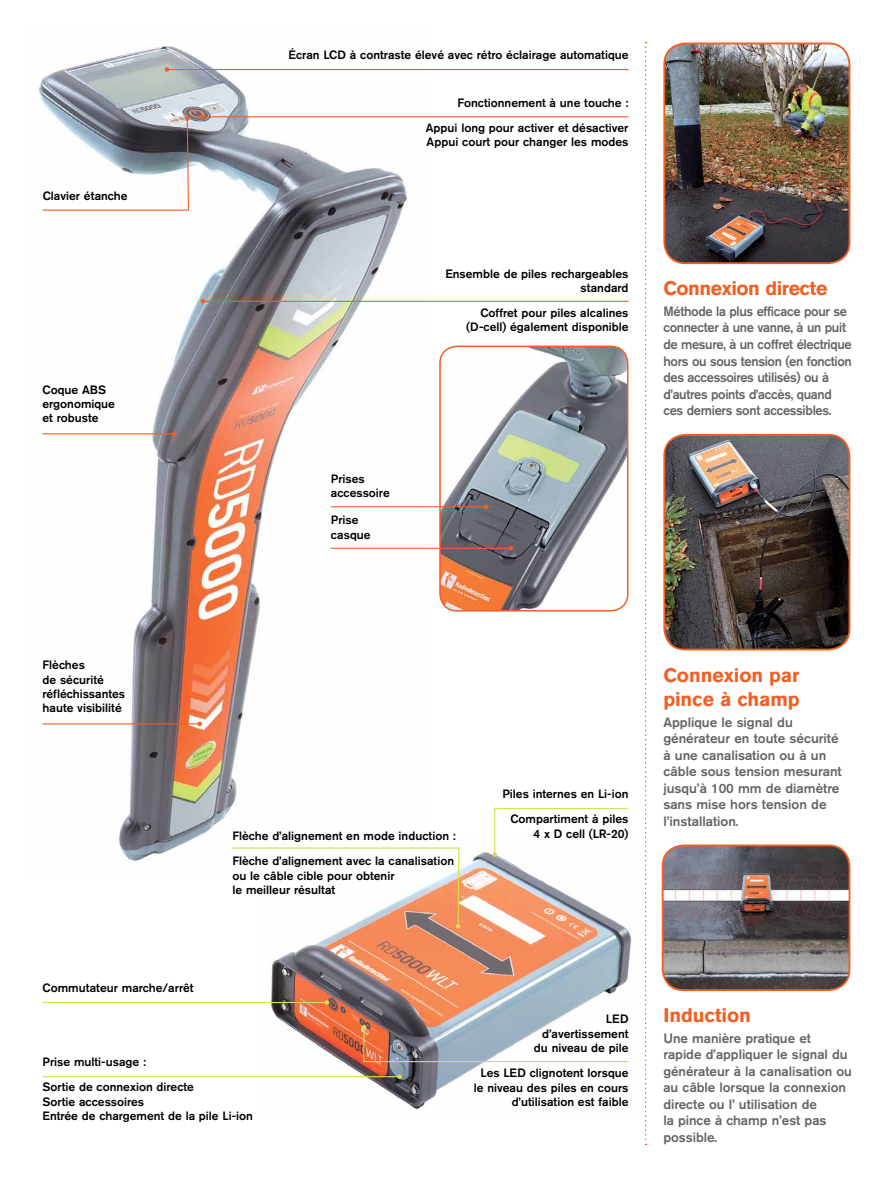
<style>
.page{position:relative;width:893px;height:1187px;background:#fff}
.page>*{position:absolute;margin:0;border:0;box-sizing:border-box;transform-origin:0 0}
.t1{font:700 19.5px/24px "Akzidenz Grotesk BE";letter-spacing:-.005em;color:#f15f24}
.t2{font:700 19.5px "Akzidenz Grotesk BE";letter-spacing:-.025em;color:#f15f24}
.t3{font:500 13.5px/16.5px "Akzidenz Grotesk BE";letter-spacing:-.005em;color:#636466}
.t4{font:500 13.5px/16.5px "Akzidenz Grotesk BE";letter-spacing:-.025em;color:#636466;scale:.95 1}
.t5{font:500 12px/14.4px "Akzidenz Grotesk BE";color:#000}
</style>
<div class="page">
<img style="left:257px;top:851px;width:375px;height:259px">
<img style="left:38px;top:46px;width:391px;height:815px">
<img style="left:664px;top:43px;width:185px;height:220px">
<div style="left:663px;top:43px;width:187px;height:221px;border:2px solid #f15f24;border-radius:21px"></div>
<img style="left:666px;top:435px;width:183px;height:214px">
<div style="left:663px;top:434px;width:187px;height:216px;border:2px solid #f15f24;border-radius:21px"></div>
<img style="left:663px;top:846px;width:186px;height:144px">
<div style="left:662px;top:844px;width:188px;height:146px;border:2px solid #f15f24;border-radius:21px"></div>
<svg style="left:645px;top:42px;width:2px;height:1103px"></svg>
<img style="left:362px;top:1024px;width:268px;height:38px">
<svg style="left:492px;top:807px;width:138px;height:49px"></svg>
<hr style="left:43px;top:723px;width:157px;height:1px;background:#f15f24">
<svg style="left:197px;top:721px;width:5px;height:5px"></svg>
<hr style="left:201px;top:116px;width:427px;height:1px;background:#f15f24">
<svg style="left:199px;top:114px;width:5px;height:5px"></svg>
<hr style="left:167px;top:69px;width:461px;height:1px;background:#f15f24">
<svg style="left:165px;top:67px;width:4px;height:5px"></svg>
<svg style="left:41px;top:116px;width:149px;height:95px"></svg>
<hr style="left:43px;top:433px;width:131px;height:1px;background:#f15f24">
<svg style="left:172px;top:431px;width:4px;height:5px"></svg>
<img style="left:440px;top:348px;width:188px;height:262px">
<div style="left:439px;top:345px;width:189px;height:266px;border:2px solid #f15f24;border-radius:17px"></div>
<hr style="left:331px;top:506px;width:155px;height:1px;background:#f15f24">
<svg style="left:484px;top:504px;width:4px;height:5px"></svg>
<hr style="left:203px;top:301px;width:425px;height:1px;background:#f15f24">
<svg style="left:201px;top:299px;width:4px;height:4px"></svg>
<hr style="left:43px;top:1001px;width:284px;height:1px;background:#d5e04e">
<svg style="left:325px;top:1000px;width:4px;height:4px"></svg>
<hr style="left:43px;top:1076px;width:357px;height:1px;background:#d5e04e">
<svg style="left:397px;top:1074px;width:5px;height:4px"></svg>
<svg style="left:230px;top:846px;width:230px;height:82px"></svg>
<hr style="left:331px;top:547px;width:180px;height:2px;background:#f15f24">
<svg style="left:509px;top:546px;width:4px;height:4px"></svg>
<p class="t5" style="left:43px;top:188px;width:87px">Clavier étanche</p>
<p class="t5" style="left:43px;top:382px;width:74px">Coque ABS ergonomique et robuste</p>
<p class="t5" style="left:288px;top:48px;width:341px">Écran LCD à contraste élevé avec rétro éclairage automatique</p>
<p class="t5" style="left:426px;top:89px;width:204px;line-height:25px;text-align:right">Fonctionnement à une touche :<br>Appui long pour activer et désactiver</p>
<p class="t5" style="left:427px;top:134px;width:203px">Appui court pour changer les modes</p>
<p class="t5" style="left:331px;top:471px;width:60px">Prises accessoire</p>
<p class="t5" style="left:331px;top:512px;width:41px">Prise casque</p>
<p class="t5" style="left:445px;top:266px;width:185px;text-align:right">Ensemble de piles rechargeables standard</p>
<p class="t5" style="left:466px;top:305px;width:164px;text-align:right">Coffret pour piles alcalines (D-cell) également disponible</p>
<h1 class="t2" style="left:663px;top:277px;width:166px">Connexion directe</h1>
<p class="t4" style="left:663px;top:303px;width:200px">Méthode la plus efficace pour se connecter à une vanne, à un puit de mesure, à un coffret électrique hors ou sous tension (en fonction des accessoires utilisés) ou à d’autres points d’accès, quand ces derniers sont accessibles.</p>
<p class="t5" style="left:43px;top:657px;width:84px">Flèches<br>de sécurité réfléchissantes haute visibilité</p>
<p class="t5" style="left:232px;top:823px;width:225px;line-height:25px">Flèche d’alignement en mode induction :<br>Flèche d’alignement avec la canalisation</p>
<p class="t5" style="left:232px;top:867px;width:164px">ou le câble cible pour obtenir le meilleur résultat</p>
<p class="t5" style="left:502px;top:781px;width:128px;line-height:25px;text-align:right">Piles internes en Li-ion<br>Compartiment à piles</p>
<p class="t5" style="left:534px;top:826px;width:96px">4 x D cell (LR-20)</p>
<h1 class="t1" style="left:663px;top:663px;width:138px">Connexion par pince à champ</h1>
<p class="t3" style="left:663px;top:713px;width:180px">Applique le signal du générateur en toute sécurité à une canalisation ou à un câble sous tension mesurant jusqu’à 100 mm de diamètre sans mise hors tension de l’installation.</p>
<p class="t5" style="left:43px;top:980px;width:153px">Commutateur marche/arrêt</p>
<p class="t5" style="left:43px;top:1049px;width:153px;line-height:25px">Prise multi-usage :<br>Sortie de connexion directe</p>
<p class="t5" style="left:43px;top:1094px;width:212px">Sortie accessoires<br>Entrée de chargement de la pile Li-ion</p>
<p class="t5" style="left:534px;top:1011px;width:96px;text-align:right">LED d’avertissement du niveau de pile</p>
<p class="t5" style="left:474px;top:1065px;width:156px;text-align:right">Les LED clignotent lorsque le niveau des piles en cours d’utilisation est faible</p>
<h1 class="t1" style="left:663px;top:1002px;width:89px">Induction</h1>
<p class="t3" style="left:663px;top:1029px;width:190px">Une manière pratique et rapide d’appliquer le signal du générateur à la canalisation ou au câble lorsque la connexion directe ou l’ utilisation de<br>la pince à champ n’est pas possible.</p>
</div>
